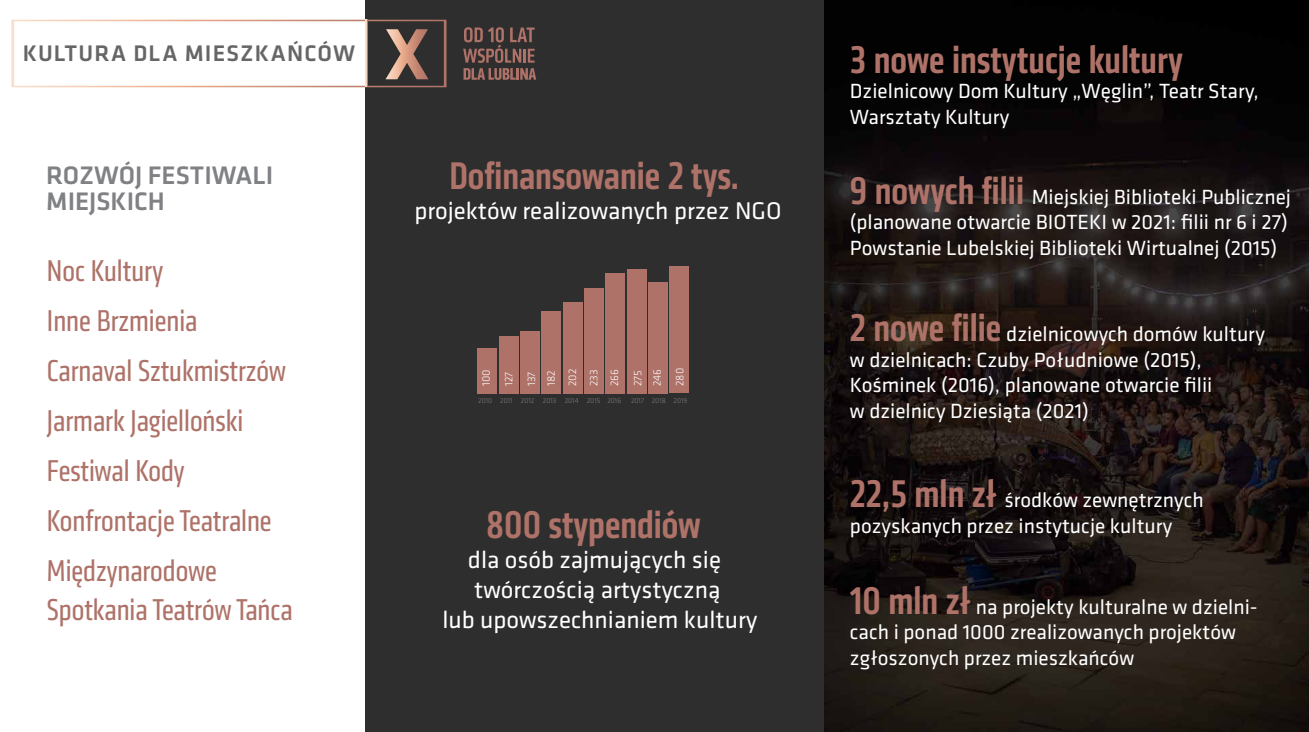
<style>
.page{position:relative;width:1309px;height:732px;background:#fff}
.page>*{position:absolute;margin:0;border:0;box-sizing:border-box;transform-origin:0 0}
.t1{font:500 40px "Klavika Condensed";color:#ae7268}
.t2{font:31.25px/50px "Klavika Condensed";color:#ae7268}
.t3{font:500 26.25px/26.2px "Klavika";color:#808184}
.t4{font:25px/30px "Klavika";color:#fff;text-align:center}
.t5{font:500 23.38px "Klavika";letter-spacing:.05em;color:#666}
.t6{font:21.25px/25.5px "Klavika";color:#fff}
.t7{font:300 11.25px/21.1px "Klavika";color:#fff}
.t8{font:300 7.25px "Klavika";color:#808080}
.s1{font-family:"Klavika Condensed";font-weight:500;font-size:40px;color:#ae7268}
</style>
<div class="page">
<img style="left:824px;top:0;width:485px;height:731px">
<div style="left:366px;top:0;width:458px;height:731px;background:#2e2e2e"></div>
<svg style="left:463px;top:27px;width:73px;height:53px"></svg>
<svg style="left:11px;top:20px;width:435px;height:67px"></svg>
<hr style="left:366px;top:20px;width:1px;height:66px;background:#f7d4bd">
<div style="left:670px;top:266px;width:19px;height:127px;background:#ae7268"></div>
<div style="left:648px;top:282px;width:19px;height:111px;background:#ae7268"></div>
<div style="left:627px;top:269px;width:19px;height:124px;background:#ae7268"></div>
<div style="left:606px;top:273px;width:19px;height:120px;background:#ae7268"></div>
<div style="left:584px;top:288px;width:19px;height:105px;background:#ae7268"></div>
<div style="left:563px;top:302px;width:19px;height:91px;background:#ae7268"></div>
<div style="left:542px;top:311px;width:19px;height:82px;background:#ae7268"></div>
<div style="left:520px;top:331px;width:20px;height:62px;background:#ae7268"></div>
<div style="left:499px;top:336px;width:19px;height:57px;background:#ae7268"></div>
<div style="left:478px;top:348px;width:19px;height:45px;background:#ae7268"></div>
<p class="t5" style="left:23px;top:37px;width:334px">KULTURA DLA MIESZKAŃCÓW</p>
<p class="t3" style="left:46px;top:161px;width:228px">ROZWÓJ FESTIWALI<br>MIEJSKICH</p>
<h2 class="t2" style="left:47px;top:245px;width:240px">Noc Kultury<br>Inne Brzmienia<br>Carnaval Sztukmistrzów<br>Jarmark Jagielloński<br>Festiwal Kody<br>Konfrontacje Teatralne<br>Międzynarodowe</h2>
<h2 class="t2" style="left:47px;top:584px;width:247px">Spotkania Teatrów Tańca</h2>
<h1 class="t1" style="left:449px;top:151px;width:291px">Dofinansowanie 2 tys.</h1>
<p class="t4" style="left:414px;top:195px;width:369px">projektów realizowanych przez NGO</p>
<p class="t7" style="left:474px;top:386px;width:18px;line-height:22.8px;rotate:-90deg">100<br>127<br>137</p>
<p class="t7" style="left:540px;top:386px;width:19px;rotate:-90deg">182<br>202<br>233<br>266</p>
<p class="t7" style="left:628px;top:386px;width:18px;line-height:19.4px;rotate:-90deg">275<br>246</p>
<p class="t7" style="left:669px;top:386px;width:20px;rotate:-90deg">280</p>
<p class="t8" style="left:478px;top:396px;width:144px">2010 2011 2012 2013 2014 2015 2016</p>
<p class="t8" style="left:631px;top:396px;width:58px">2017 2018 2019</p>
<h1 class="t1" style="left:486px;top:499px;width:216px">800 stypendiów</h1>
<p class="t4" style="left:442px;top:543px;width:317px">dla osób zajmujących się twórczością artystyczną<br>lub upowszechnianiem kultury</p>
<h1 class="t1" style="left:850px;top:34px;width:334px">3 nowe instytucje kultury</h1>
<p class="t6" style="left:850px;top:78px;width:410px">Dzielnicowy Dom Kultury „Węglin”, Teatr Stary,<br>Warsztaty Kultury</p>
<p class="t6" style="left:850px;top:183px;width:442px"><span class="s1">9 nowych filii</span> Miejskiej Biblioteki Publicznej (planowane otwarcie BIOTEKI w 2021: filii nr 6 i 27)<br>Powstanie Lubelskiej Biblioteki Wirtualnej (2015)</p>
<p class="t6" style="left:850px;top:320px;width:416px"><span class="s1">2 nowe filie</span> dzielnicowych domów kultury w dzielnicach: Czuby Południowe (2015), Kośminek (2016), planowane otwarcie filii<br>w dzielnicy Dziesiąta (2021)</p>
<p class="t6" style="left:850px;top:486px;width:355px"><span class="s1">22,5 mln zł</span> środków zewnętrznych pozyskanych przez instytucje kultury</p>
<p class="t6" style="left:850px;top:593px;width:409px"><span class="s1">10 mln zł</span> na projekty kulturalne w dzielni&shy;cach i ponad 1000 zrealizowanych projektów zgłoszonych przez mieszkańców</p>
</div>
